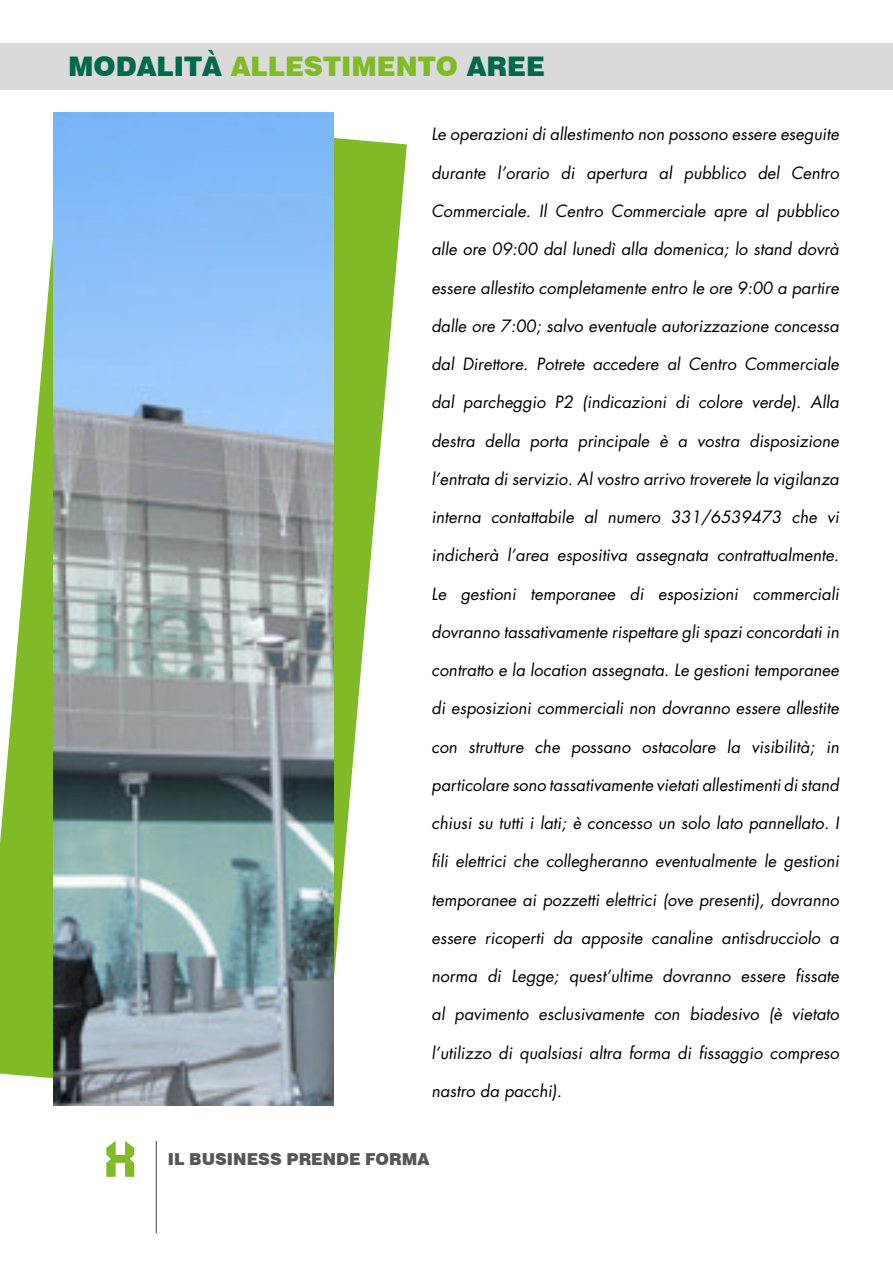
<style>
.page{position:relative;width:893px;height:1263px;background:#fff}
.page>*{position:absolute;margin:0;border:0;box-sizing:border-box;transform-origin:0 0}
.t1{font:900 27px "Swiss 721 BT";color:#00684b}
.t2{font:16.5px "Futura";color:#000}
.t3{font:900 16.5px "Swiss 721 BT";color:#575756}
.s1{color:#80ba27}
</style>
<div class="page">
<div style="left:0;top:43px;width:893px;height:47px;background:#dadada"></div>
<svg style="left:0;top:138px;width:407px;height:941px"></svg>
<div style="left:53px;top:111px;width:282px;height:995px;background:#5291ce;opacity:.88"></div>
<svg style="left:106px;top:1141px;width:28px;height:36px"></svg>
<hr style="left:156px;top:1141px;width:1px;height:92px;background:#575756">
<h1 class="t1" style="left:68px;top:50px;width:478px">MODALITÀ <span class="s1">ALLESTIMENTO</span> AREE</h1>
<p class="t2" style="left:431px;top:123px;width:412px">Le operazioni di allestimento non possono essere eseguite</p>
<p class="t2" style="left:431px;top:161px;width:412px">durante l’orario di apertura al pubblico del Centro</p>
<p class="t2" style="left:431px;top:200px;width:412px">Commerciale. Il Centro Commerciale apre al pubblico</p>
<p class="t2" style="left:431px;top:238px;width:412px">alle ore 09:00 dal lunedì alla domenica; lo stand dovrà</p>
<p class="t2" style="left:431px;top:276px;width:412px">essere allestito completamente entro le ore 9:00 a partire</p>
<p class="t2" style="left:431px;top:314px;width:412px">dalle ore 7:00; salvo eventuale autorizzazione concessa</p>
<p class="t2" style="left:431px;top:353px;width:412px">dal Direttore. Potrete accedere al Centro Commerciale</p>
<p class="t2" style="left:431px;top:391px;width:412px">dal parcheggio P2 (indicazioni di colore verde). Alla</p>
<p class="t2" style="left:431px;top:429px;width:412px">destra della porta principale è a vostra disposizione</p>
<p class="t2" style="left:431px;top:467px;width:412px">l’entrata di servizio. Al vostro arrivo troverete la vigilanza</p>
<p class="t2" style="left:431px;top:506px;width:412px">interna contattabile al numero 331/6539473 che vi</p>
<p class="t2" style="left:431px;top:544px;width:412px">indicherà l’area espositiva assegnata contrattualmente.</p>
<p class="t2" style="left:431px;top:582px;width:412px">Le gestioni temporanee di esposizioni commerciali</p>
<p class="t2" style="left:431px;top:620px;width:412px">dovranno tassativamente rispettare gli spazi concordati in</p>
<p class="t2" style="left:431px;top:659px;width:412px">contratto e la location assegnata. Le gestioni temporanee</p>
<p class="t2" style="left:431px;top:697px;width:412px">di esposizioni commerciali non dovranno essere allestite</p>
<p class="t2" style="left:431px;top:735px;width:412px">con strutture che possano ostacolare la visibilità; in</p>
<p class="t2" style="left:431px;top:773px;width:412px">particolare sono tassativamente vietatiallestimentidistand</p>
<p class="t2" style="left:431px;top:811px;width:412px">chiusi su tutti i lati; è concesso un solo lato pannellato. I</p>
<p class="t2" style="left:431px;top:850px;width:412px">fili elettrici che collegheranno eventualmente le gestioni</p>
<p class="t2" style="left:431px;top:888px;width:412px">temporanee ai pozzetti elettrici (ove presenti), dovranno</p>
<p class="t2" style="left:431px;top:926px;width:412px">essere ricoperti da apposite canaline antisdrucciolo a</p>
<p class="t2" style="left:432px;top:964px;width:412px">norma di Legge; quest’ultime dovranno essere fissate</p>
<p class="t2" style="left:432px;top:1003px;width:412px">al pavimento esclusivamente con biadesivo (è vietato</p>
<p class="t2" style="left:432px;top:1041px;width:412px">l’utilizzo di qualsiasi altra forma di fissaggio compreso</p>
<p class="t2" style="left:432px;top:1079px;width:135px">nastro da pacchi).</p>
<p class="t3" style="left:168px;top:1149px;width:263px">IL BUSINESS PRENDE FORMA</p>
</div>
